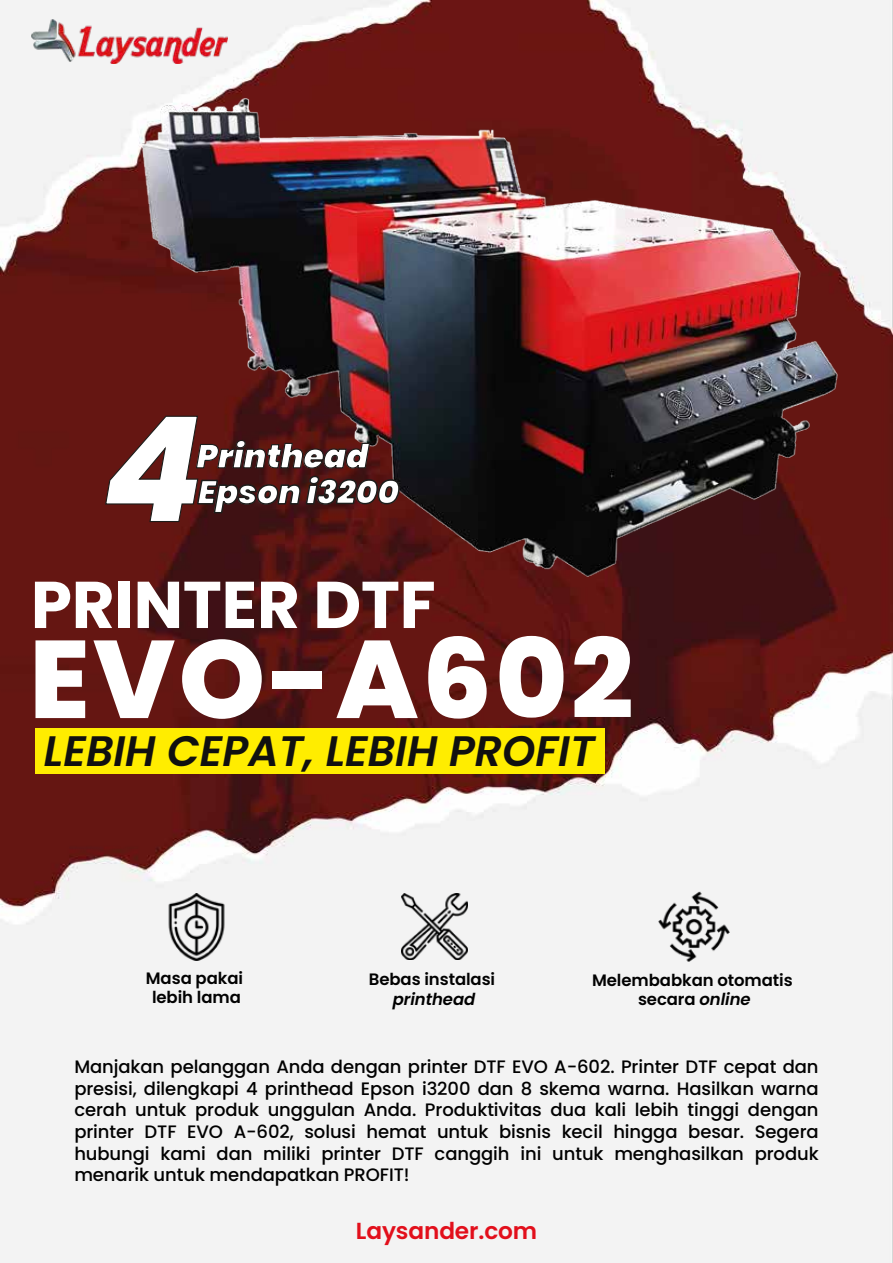
<style>
.page{position:relative;width:893px;height:1263px;background:#fff}
.page>*{position:absolute;margin:0;border:0;box-sizing:border-box;transform-origin:0 0}
.t1{font:italic 800 146.25px "Poppins";color:#fff}
.t2{font:800 110.1px "Poppins";letter-spacing:.03em;color:#fff}
.t3{font:700 66px "Poppins";letter-spacing:-.005em;color:#fff}
.t4{font:italic 600 42.6px "Poppins";color:#101010}
.t5{font:italic 900 33px/36px "Poppins";letter-spacing:-.005em;color:#fff}
.t6{font:600 23.25px "Poppins";letter-spacing:-.005em;color:#e20f1b}
.t7{font:500 18px/21.6px "Poppins";letter-spacing:-.005em;color:#010101;text-align:justify}
.t8{font:600 16.5px/19.5px "Poppins";letter-spacing:-.005em;color:#010101;text-align:center}
.t9{font:italic 600 16.5px "Poppins";letter-spacing:-.005em;color:#010101}
.s1{font-style:italic}
</style>
<div class="page">
<img style="left:0;top:0;width:893px;height:1263px">
<img style="left:142px;top:98px;width:696px;height:478px">
<div style="left:35px;top:728px;width:570px;height:46px;background:#ffed00"></div>
<svg style="left:104px;top:415px;width:296px;height:108px;background:#521614"></svg>
<img style="left:31px;top:20px;width:196px;height:44px">
<img style="left:659px;top:891px;width:71px;height:71px">
<img style="left:401px;top:893px;width:66px;height:66px">
<img style="left:163px;top:894px;width:67px;height:67px">
<h1 class="t1" style="left:102px;top:385px;width:103px">4</h1>
<h3 class="t5" style="left:196px;top:438px;width:204px">Printhead<br>Epson i3200</h3>
<h3 class="t3" style="left:31px;top:567px;width:406px">PRINTER DTF</h3>
<h2 class="t2" style="left:29px;top:616px;width:606px">EVO-A602</h2>
<h3 class="t4" style="left:44px;top:726px;width:552px">LEBIH CEPAT, LEBIH PROFIT</h3>
<p class="t8" style="left:146px;top:968px;width:99px">Masa pakai lebih lama</p>
<p class="t8" style="left:369px;top:970px;width:128px">Bebas instalasi</p>
<p class="t9" style="left:393px;top:990px;width:84px">printhead</p>
<p class="t8" style="left:592px;top:970px;width:202px">Melembabkan otomatis secara <span class="s1">online</span></p>
<p class="t7" style="left:74px;top:1056px;width:746px">Manjakan pelanggan Anda dengan printer DTF EVO A-602. Printer DTF cepat dan presisi, dilengkapi 4 printhead Epson i3200 dan 8 skema warna. Hasilkan warna cerah untuk produk unggulan Anda. Produktivitas dua kali lebih tinggi dengan printer DTF EVO A-602, solusi hemat untuk bisnis kecil hingga besar. Segera hubungi kami dan miliki printer DTF canggih ini untuk menghasilkan produk menarik untuk mendapatkan PROFIT!</p>
<p class="t6" style="left:356px;top:1217px;width:183px">Laysander.com</p>
</div>
